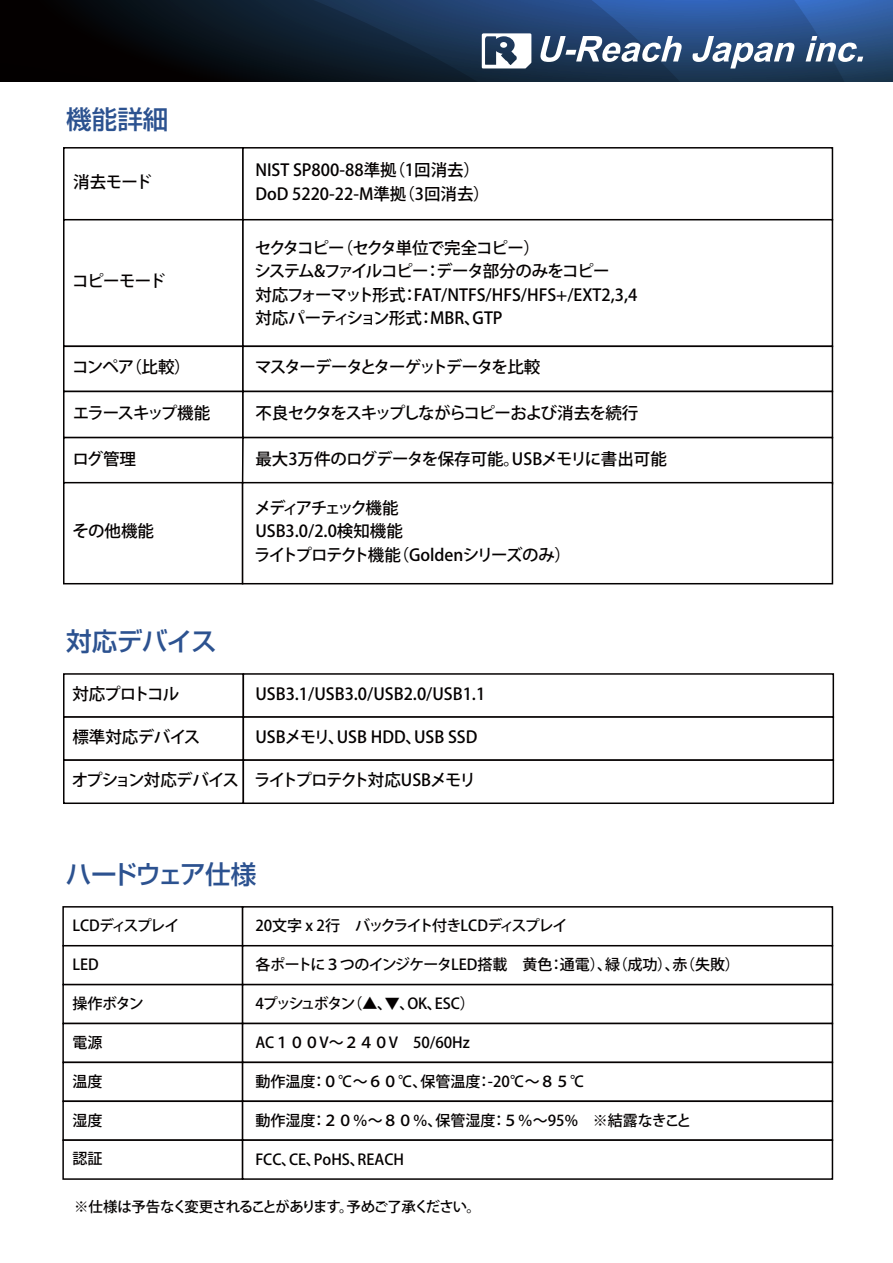
<style>
.page{position:relative;width:893px;height:1263px;background:#fff}
.page>*{position:absolute;margin:0;border:0;box-sizing:border-box;transform-origin:0 0}
.t1{font:500 25.65px "Shin Go Pro";letter-spacing:-.02em;color:#2c5290}
.t2{font:500 25.65px "Shin Go Pro";letter-spacing:-.075em;color:#2c5290}
.t3{font:500 16.5px/23.5px "Koz Go Pr 6 N";letter-spacing:-.04em;color:#040000}
.t4{font:500 16.5px/23.5px "Koz Go Pr 6 N";color:#040000}
.t5{font:500 16.5px/23.5px "Koz Go Pr 6 N";letter-spacing:-.065em;color:#040000}
.t6{font:500 16.5px "Koz Go Pr 6 N";letter-spacing:-.08em;color:#040000}
.t7{font:500 16.5px "Koz Go Pr 6 N";letter-spacing:-.01em;color:#040000}
.t8{font:500 16.5px "Koz Go Pr 6 N";letter-spacing:-.075em;color:#040000}
.t9{font:500 16.5px "Koz Go Pr 6 N";letter-spacing:-.09em;color:#040000}
.t10{font:500 16.5px "Koz Go Pr 6 N";letter-spacing:-.02em;color:#040000}
.t11{font:500 16.5px "Koz Go Pr 6 N";letter-spacing:-.06em;color:#040000}
.t12{font:500 15px "Koz Go Pr 6 N";color:#040000}
.t13{font:500 15px "Koz Go Pr 6 N";letter-spacing:-.02em;color:#040000}
.t14{font:500 15px "Koz Go Pr 6 N";letter-spacing:-.065em;color:#040000}
.t15{font:500 15px "Koz Go Pr 6 N";letter-spacing:-.095em;color:#040000}
.t16{font:500 15px "Koz Go Pr 6 N";letter-spacing:-.075em;color:#040000}
.t17{font:500 14.4px "Koz Go Pr 6 N";letter-spacing:-.08em;color:#040000}
</style>
<div class="page">
<svg style="left:0;top:0;width:893px;height:81px"></svg>
<svg style="left:482px;top:33px;width:49px;height:35px"></svg>
<div style="left:500px;top:42px;width:7px;height:6px;background:#fff;border-radius:50%"></div>
<svg style="left:540px;top:36px;width:142px;height:26px"></svg>
<svg style="left:692px;top:36px;width:102px;height:33px"></svg>
<svg style="left:806px;top:36px;width:57px;height:26px"></svg>
<div style="left:63px;top:147px;width:181px;height:73px;background:#fff;border:2px solid #040000"></div>
<div style="left:242px;top:147px;width:591px;height:73px;background:#fff;border:2px solid #040000"></div>
<div style="left:63px;top:219px;width:181px;height:128px;background:#fff;border:2px solid #040000"></div>
<div style="left:242px;top:219px;width:591px;height:128px;background:#fff;border:2px solid #040000"></div>
<div style="left:63px;top:346px;width:181px;height:46px;background:#fff;border:2px solid #040000"></div>
<div style="left:242px;top:346px;width:591px;height:46px;background:#fff;border:2px solid #040000"></div>
<div style="left:63px;top:391px;width:181px;height:47px;background:#fff;border:2px solid #040000"></div>
<div style="left:242px;top:391px;width:591px;height:47px;background:#fff;border:2px solid #040000"></div>
<div style="left:63px;top:437px;width:181px;height:47px;border:2px solid #040000"></div>
<div style="left:242px;top:437px;width:591px;height:47px;border:2px solid #040000"></div>
<div style="left:63px;top:482px;width:180px;height:102px;background:#fff;border:2px solid #040000"></div>
<div style="left:242px;top:482px;width:591px;height:102px;background:#fff;border:2px solid #040000"></div>
<div style="left:63px;top:673px;width:181px;height:45px;background:#fff;border:2px solid #040000"></div>
<div style="left:243px;top:673px;width:591px;height:45px;background:#fff;border:2px solid #040000"></div>
<div style="left:63px;top:716px;width:181px;height:45px;background:#fff;border:2px solid #040000"></div>
<div style="left:243px;top:716px;width:591px;height:45px;background:#fff;border:2px solid #040000"></div>
<div style="left:63px;top:759px;width:181px;height:45px;background:#fff;border:2px solid #040000"></div>
<div style="left:243px;top:759px;width:591px;height:45px;background:#fff;border:2px solid #040000"></div>
<div style="left:62px;top:906px;width:181px;height:40px;background:#fff;border:2px solid #040000"></div>
<div style="left:242px;top:906px;width:591px;height:40px;background:#fff;border:2px solid #040000"></div>
<div style="left:62px;top:945px;width:181px;height:40px;background:#fff;border:2px solid #040000"></div>
<div style="left:242px;top:945px;width:591px;height:40px;background:#fff;border:2px solid #040000"></div>
<div style="left:62px;top:984px;width:181px;height:40px;background:#fff;border:2px solid #040000"></div>
<div style="left:242px;top:984px;width:591px;height:40px;background:#fff;border:2px solid #040000"></div>
<div style="left:62px;top:1023px;width:181px;height:40px;background:#fff;border:2px solid #040000"></div>
<div style="left:242px;top:1023px;width:591px;height:40px;background:#fff;border:2px solid #040000"></div>
<div style="left:62px;top:1062px;width:181px;height:40px;background:#fff;border:2px solid #040000"></div>
<div style="left:242px;top:1062px;width:591px;height:40px;background:#fff;border:2px solid #040000"></div>
<div style="left:62px;top:1100px;width:181px;height:41px;background:#fff;border:2px solid #040000"></div>
<div style="left:242px;top:1100px;width:591px;height:41px;background:#fff;border:2px solid #040000"></div>
<div style="left:62px;top:1139px;width:181px;height:41px;background:#fff;border:2px solid #040000"></div>
<div style="left:242px;top:1139px;width:591px;height:41px;background:#fff;border:2px solid #040000"></div>
<h1 class="t1" style="left:66px;top:98px;width:104px">機能詳細</h1>
<p class="t3" style="left:73px;top:170px;width:80px">消去モード</p>
<p class="t3" style="left:72px;top:270px;width:95px">コピーモード</p>
<p class="t3" style="left:72px;top:356px;width:120px">コンペア（比較）</p>
<p class="t9" style="left:73px;top:403px;width:139px">エラースキップ機能</p>
<p class="t3" style="left:73px;top:447px;width:65px">ログ管理</p>
<p class="t3" style="left:73px;top:520px;width:83px">その他機能</p>
<h1 class="t1" style="left:66px;top:620px;width:152px">対応デバイス</h1>
<p class="t4" style="left:255px;top:159px;width:236px">NIST SP800-88準拠（1回消去）<br>DoD 5220-22-M準拠（3回消去）</p>
<p class="t3" style="left:255px;top:236px;width:384px">セクタコピー（セクタ単位で完全コピー）<br>システム&amp;ファイルコピー：データ部分のみをコピー<br>対応フォーマット形式：FAT/NTFS/HFS/HFS+/EXT2,3,4対応パーティション形式：MBR、GTP</p>
<p class="t6" style="left:255px;top:358px;width:287px">マスターデータとターゲットデータを比較</p>
<p class="t8" style="left:255px;top:403px;width:384px">不良セクタをスキップしながらコピーおよび消去を続行</p>
<p class="t7" style="left:255px;top:449px;width:413px">最大3万件のログデータを保存可能。USBメモリに書出可能</p>
<p class="t5" style="left:254px;top:496px;width:318px">メディアチェック機能<br>USB3.0/2.0検知機能<br>ライトプロテクト機能（Goldenシリーズのみ）</p>
<p class="t11" style="left:72px;top:684px;width:108px">対応プロトコル</p>
<p class="t10" style="left:72px;top:727px;width:130px">標準対応デバイス</p>
<p class="t4" style="left:255px;top:682px;width:231px">USB3.1/USB3.0/USB2.0/USB1.1</p>
<p class="t4" style="left:255px;top:725px;width:224px">USBメモリ、USB HDD、USB SSD</p>
<p class="t6" style="left:72px;top:770px;width:406px">オプション対応デバイス ライトプロテクト対応USBメモリ</p>
<h1 class="t2" style="left:66px;top:853px;width:192px">ハードウェア仕様</h1>
<p class="t14" style="left:255px;top:917px;width:314px">20文字 x 2行　バックライト付きLCDディスプレイ</p>
<p class="t13" style="left:255px;top:956px;width:486px">各ポートに３つのインジケータLED搭載　黄色：通電）、緑（成功）、赤（失敗）</p>
<p class="t15" style="left:255px;top:995px;width:221px">4プッシュボタン（▲、▼、OK、ESC）</p>
<p class="t12" style="left:255px;top:1034px;width:216px">AC１００V～２４０V　50/60Hz</p>
<p class="t12" style="left:255px;top:1073px;width:331px">動作温度：０℃～６０℃、保管温度：-20℃～８５℃</p>
<p class="t12" style="left:255px;top:1112px;width:438px">動作湿度：２０％～８０％、保管湿度：５％～95%　※結露なきこと</p>
<p class="t12" style="left:255px;top:1150px;width:150px">FCC、CE、PoHS、REACH</p>
<p class="t17" style="left:74px;top:1199px;width:408px">※仕様は予告なく変更されることがあります。予めご了承ください。</p>
<p class="t16" style="left:72px;top:917px;width:109px">LCDディスプレイ</p>
<p class="t12" style="left:72px;top:956px;width:28px">LED</p>
<p class="t12" style="left:72px;top:995px;width:73px">操作ボタン</p>
<p class="t12" style="left:72px;top:1034px;width:32px">電源</p>
<p class="t12" style="left:72px;top:1073px;width:32px">温度</p>
<p class="t12" style="left:72px;top:1112px;width:32px">湿度</p>
<p class="t12" style="left:72px;top:1150px;width:32px">認証</p>
</div>
